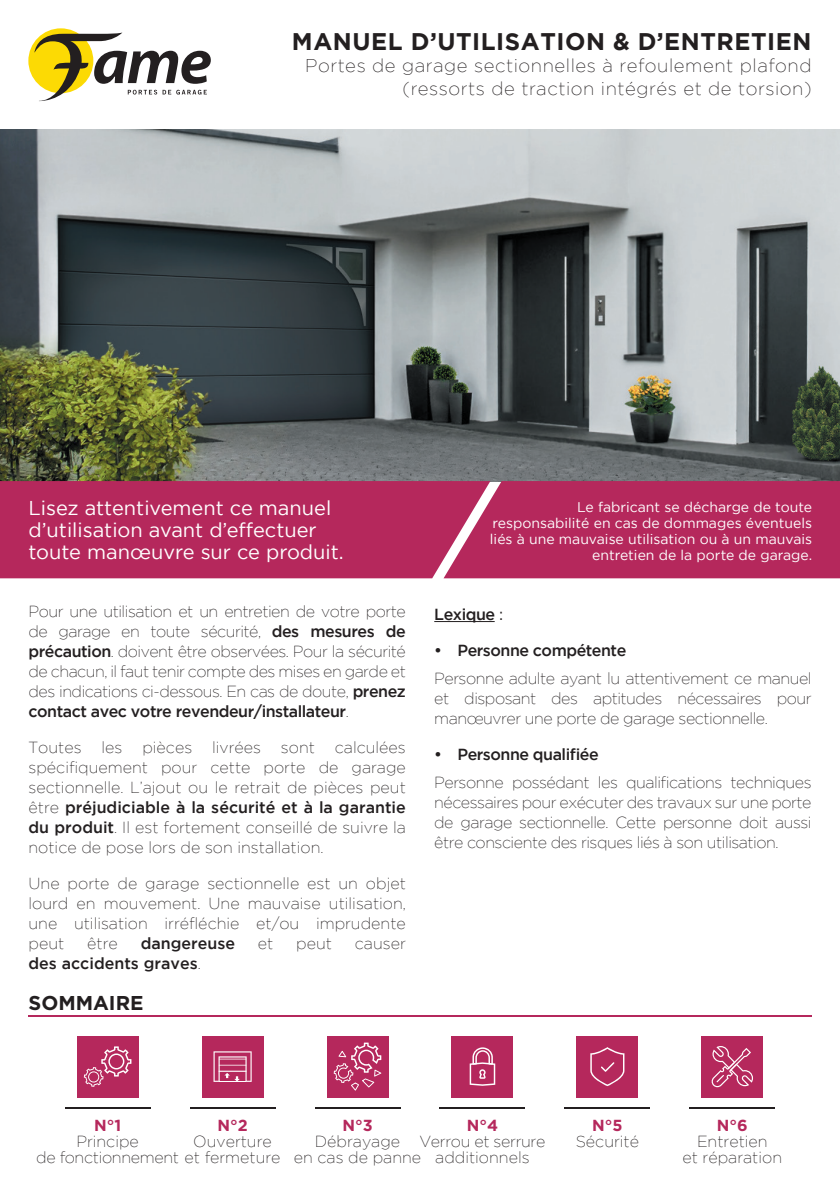
<style>
.page{position:relative;width:840px;height:1191px;background:#fff}
.page>*{position:absolute;margin:0;border:0;box-sizing:border-box;transform-origin:0 0}
.t1{font:700 24px "Gotham";letter-spacing:.025em;color:#231f20}
.t2{font:20px "Gotham";color:#fff}
.t3{font:700 20px "Gotham";color:#231f20}
.t4{font:200 18.4px "Gotham";letter-spacing:.03em;color:#231f20}
.t5{font:200 16px/20px "Gotham";color:#231f20;text-align:justify}
.t6{font:500 16px "Gotham";letter-spacing:-.03em;color:#231f20}
.t7{font:500 16px "Gotham";color:#231f20}
.t8{font:200 16px/16px "Gotham";letter-spacing:-.02em;color:#231f20;text-align:center}
.t9{font:700 16px "Gotham";color:#b5285c}
.t10{font:14px/16px "Gotham";color:#fff;text-align:right}
.s1{font-weight:500}
.s2{font-weight:200}
.s3{font-weight:400}
</style>
<div class="page">
<img style="left:0;top:129px;width:839px;height:352px">
<div style="left:77px;top:1036px;width:61px;height:61px;background:#b5285c"></div>
<svg style="left:84px;top:1046px;width:47px;height:40px"></svg>
<div style="left:327px;top:1036px;width:61px;height:61px;background:#b5285c"></div>
<svg style="left:333px;top:1042px;width:48px;height:48px"></svg>
<div style="left:451px;top:1036px;width:62px;height:61px;background:#b5285c"></div>
<svg style="left:469px;top:1047px;width:26px;height:38px"></svg>
<div style="left:576px;top:1036px;width:61px;height:61px;background:#b5285c"></div>
<svg style="left:590px;top:1047px;width:34px;height:39px"></svg>
<div style="left:701px;top:1036px;width:61px;height:61px;background:#b5285c"></div>
<svg style="left:711px;top:1046px;width:41px;height:41px"></svg>
<div style="left:202px;top:1036px;width:61px;height:61px;background:#b5285c"></div>
<svg style="left:213px;top:1051px;width:38px;height:31px"></svg>
<svg style="left:28px;top:28px;width:65px;height:65px"></svg>
<svg style="left:34px;top:33px;width:177px;height:68px"></svg>
<div style="left:0;top:481px;width:443px;height:97px;background:#b5285c"></div>
<div style="left:443px;top:481px;width:396px;height:97px;background:#b5285c"></div>
<hr style="left:434px;top:621px;width:60px;height:1px;background:#231f20">
<hr style="left:28px;top:1015px;width:783px;height:1px;background:#b5285c">
<hr style="left:65px;top:1107px;width:85px;height:1px;background:#231f20">
<hr style="left:190px;top:1107px;width:85px;height:1px;background:#231f20">
<hr style="left:315px;top:1107px;width:85px;height:1px;background:#231f20">
<hr style="left:439px;top:1107px;width:85px;height:1px;background:#231f20">
<hr style="left:564px;top:1107px;width:85px;height:1px;background:#231f20">
<hr style="left:689px;top:1107px;width:85px;height:1px;background:#231f20">
<p class="t1" style="left:292px;top:27px;width:521px">MANUEL D’UTILISATION &amp; D’ENTRETIEN</p>
<p class="t4" style="left:305px;top:56px;width:507px">Portes de garage sectionnelles à refoulement plafond</p>
<p class="t4" style="left:402px;top:78px;width:410px">(ressorts de traction intégrés et de torsion)</p>
<p class="t2" style="left:28px;top:496px;width:304px">Lisez attentivement ce manuel</p>
<p class="t2" style="left:28px;top:518px;width:290px">d’utilisation avant d’effectuer</p>
<p class="t2" style="left:28px;top:540px;width:317px">toute manœuvre sur ce produit.</p>
<p class="t5" style="left:29px;top:601px;width:378px">Pour une utilisation et un entretien de votre porte de garage en toute sécurité, <span class="s1">des mesures de précaution</span>. doivent être observées. Pour la sécurité de chacun, il faut tenir compte des mises en garde et des indications ci-dessous. En cas de doute, <span class="s1">prenez contact avec votre revendeur/installateur</span>.</p>
<p class="t5" style="left:29px;top:737px;width:378px">Toutes les pièces livrées sont calculées spécifiquement pour cette porte de garage sectionnelle. L’ajout ou le retrait de pièces peut être <span class="s1">préjudiciable à la sécurité et à la garantie du produit</span>. Il est fortement conseillé de suivre la notice de pose lors de son installation.</p>
<p class="t5" style="left:29px;top:873px;width:378px">Une porte de garage sectionnelle est un objet lourd en mouvement. Une mauvaise utilisation, une utilisation irréfléchie et/ou imprudente peut</p>
<p class="t5" style="left:87px;top:933px;width:32px">être</p>
<p class="t7" style="left:141px;top:934px;width:96px">dangereuse</p>
<p class="t5" style="left:258px;top:933px;width:17px">et</p>
<p class="t5" style="left:296px;top:933px;width:37px">peut</p>
<p class="t5" style="left:355px;top:933px;width:52px">causer</p>
<p class="t7" style="left:29px;top:954px;width:174px">des accidents graves<span class="s2">.</span></p>
<p class="t3" style="left:29px;top:991px;width:116px">SOMMAIRE</p>
<p class="t10" style="left:576px;top:499px;width:236px">Le fabricant se décharge de toute</p>
<p class="t10" style="left:489px;top:515px;width:323px">responsabilité en cas de dommages éventuels liés à une mauvaise utilisation ou à un mauvais entretien de la porte de garage.</p>
<p class="t6" style="left:434px;top:605px;width:70px">Lexique <span class="s3">:</span></p>
<p class="t6" style="left:434px;top:641px;width:193px">• Personne compétente</p>
<p class="t5" style="left:434px;top:668px;width:378px">Personne adulte ayant lu attentivement ce manuel et disposant des aptitudes nécessaires pour manœuvrer une porte de garage sectionnelle.</p>
<p class="t6" style="left:434px;top:745px;width:166px">• Personne qualifiée</p>
<p class="t5" style="left:434px;top:772px;width:378px">Personne possédant les qualifications techniques nécessaires pour exécuter des travaux sur une porte de garage sectionnelle. Cette personne doit aussi être consciente des risques liés à son utilisation.</p>
<p class="t9" style="left:217px;top:1115px;width:32px">N°2</p>
<p class="t5" style="left:193px;top:1130px;width:80px">Ouverture</p>
<p class="t9" style="left:94px;top:1115px;width:29px">N°1</p>
<p class="t5" style="left:36px;top:1132px;width:246px;line-height:16px;text-indent:40px">Principe<br>de fonctionnement et fermeture</p>
<p class="t9" style="left:342px;top:1115px;width:32px">N°3</p>
<p class="t5" style="left:294px;top:1132px;width:129px;line-height:16px;text-align:center">Débrayage<br>en cas de panne</p>
<p class="t9" style="left:466px;top:1115px;width:33px">N°4</p>
<p class="t8" style="left:419px;top:1132px;width:127px">Verrou et serrure additionnels</p>
<p class="t9" style="left:592px;top:1115px;width:32px">N°5</p>
<p class="t5" style="left:575px;top:1130px;width:65px">Sécurité</p>
<p class="t9" style="left:716px;top:1115px;width:32px">N°6</p>
<p class="t5" style="left:682px;top:1132px;width:101px;line-height:16px;text-align:center">Entretien<br>et réparation</p>
</div>
